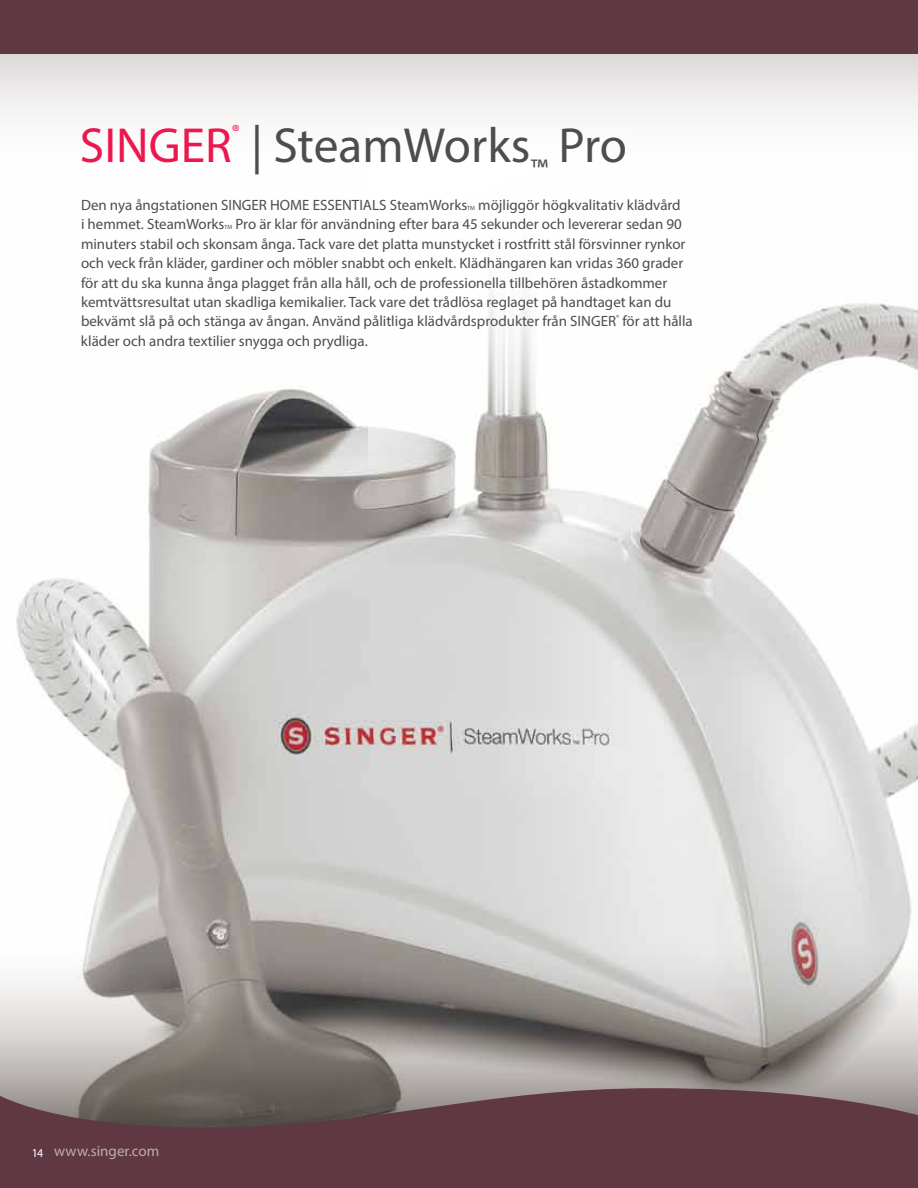
<style>
.page{position:relative;width:918px;height:1188px;background:#fff}
.page>*{position:absolute;margin:0;border:0;box-sizing:border-box;transform-origin:0 0}
.t1{font:49.5px "Myriad Pro";color:#4d4d4f}
.t2{font:49.5px "Myriad Pro";color:#ed174f}
.t3{font:19.2px "Myriad Pro";color:#ed174f}
.t4{font:15px/19.5px "Myriad Pro";color:#4d4d4f}
.t5{font:15px "Myriad Pro";color:#bfadad}
.t6{font:6px "Myriad Pro";color:#4d4d4f}
.s1{font-size:12px;color:#fff}
</style>
<div class="page">
<img style="left:16px;top:303px;width:902px;height:595px">
<svg style="left:368px;top:291px;width:291px;height:249px"></svg>
<svg style="left:0;top:53px;width:918px;height:63px"></svg>
<svg style="left:0;top:898px;width:918px;height:190px;background:#afaba9"></svg>
<div style="left:0;top:0;width:918px;height:53px;background:#5f3844"></div>
<svg style="left:0;top:1088px;width:918px;height:100px;background:#63424b"></svg>
<p class="t3" style="left:232px;top:120px;width:10px">®</p>
<h1 class="t1" style="left:251px;top:115px;width:377px">| SteamWorks<sub>™</sub> Pro</h1>
<p class="t4" style="left:81px;top:195px;width:388px">Den nya ångstationen SINGER HOME ESSENTIALS SteamWorks</p>
<p class="t6" style="left:467px;top:204px;width:9px">TM</p>
<p class="t4" style="left:478px;top:195px;width:204px">möjliggör högkvalitativ klädvård</p>
<p class="t4" style="left:81px;top:214px;width:145px">i hemmet. SteamWorks</p>
<p class="t6" style="left:225px;top:224px;width:9px">TM</p>
<h1 class="t2" style="left:80px;top:115px;width:148px">SINGER</h1>
<p class="t4" style="left:81px;top:214px;width:613px;text-indent:155px">Pro är klar för användning efter bara 45 sekunder och levererar sedan 90 minuters stabil och skonsam ånga. Tack vare det platta munstycket i rostfritt stål försvinner rynkor och veck från kläder, gardiner och möbler snabbt och enkelt. Klädhängaren kan vridas 360 grader för att du ska kunna ånga plagget från alla håll, och de professionella tillbehören åstadkommer kemtvättsresultat utan skadliga kemikalier. Tack vare det trådlösa reglaget på handtaget kan du bekvämt slå på och stänga av ångan. Använd pålitliga klädvårdsprodukter från SINGER<sup>®</sup> för att hålla kläder och andra textilier snygga och prydliga.</p>
<p class="t5" style="left:32px;top:1141px;width:129px"><span class="s1">14</span> www.singer.com</p>
</div>
